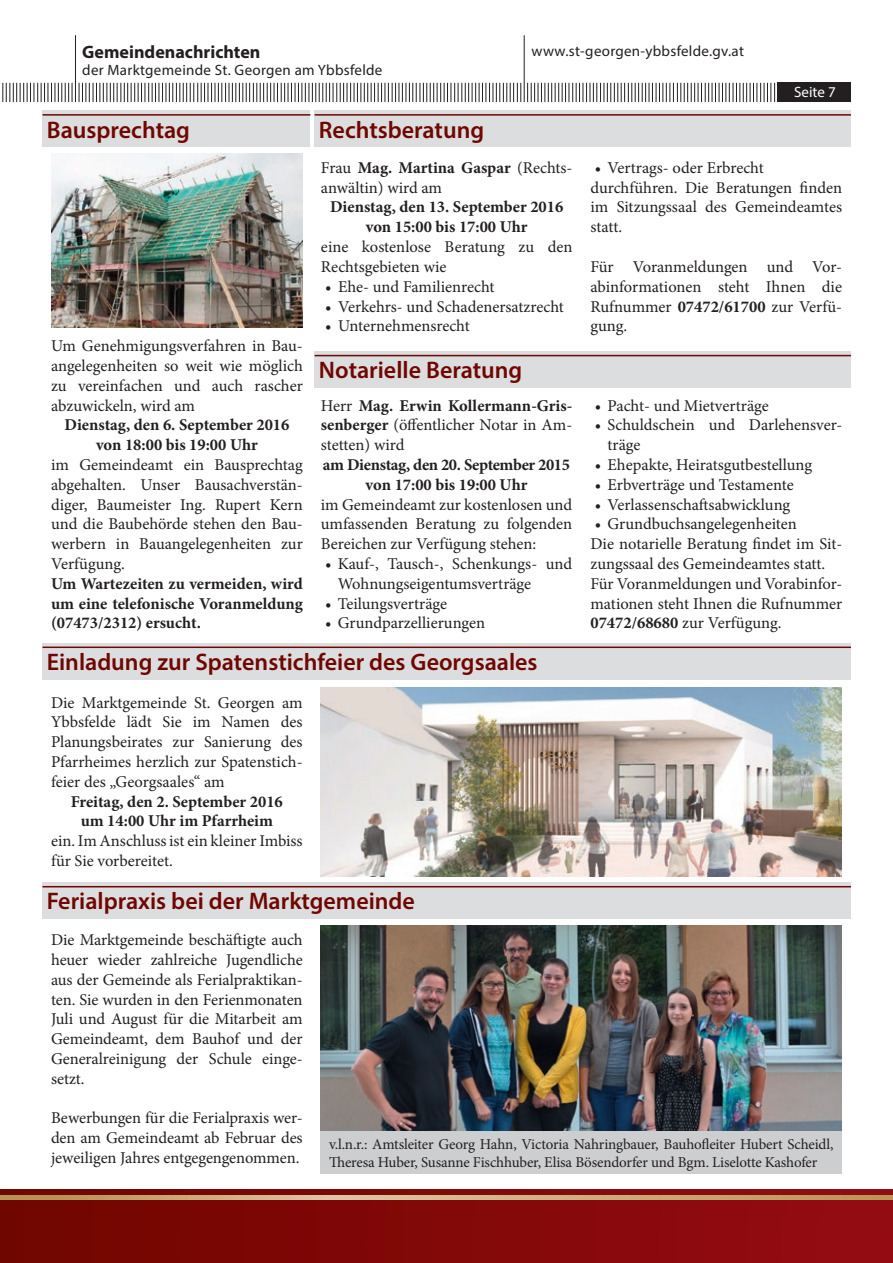
<style>
.page{position:relative;width:893px;height:1263px;background:#fff}
.page>*{position:absolute;margin:0;border:0;box-sizing:border-box;transform-origin:0 0}
.t1{font:600 24px "Myriad Pro";color:#700600}
.t2{font:700 18px "Myriad Pro";color:#231f20}
.t3{font:16.5px/19.8px "Minion Pro";color:#231f20;text-align:justify}
.t4{font:700 16.5px/19.8px "Minion Pro";color:#231f20;text-align:center}
.t5{font:700 16.5px/19.8px "Minion Pro";letter-spacing:-.02em;color:#231f20;text-align:center}
.t6{font:15px/18px "Minion Pro";letter-spacing:-.01em;color:#231f20}
.t7{font:15px "Myriad Pro";letter-spacing:.02em;color:#231f20}
.t8{font:15px "Myriad Pro";color:#fff}
.s1{font-weight:700}
</style>
<div class="page">
<hr style="left:524px;top:35px;width:1px;height:67px;background:#231f20">
<hr style="left:75px;top:35px;width:1px;height:67px;background:#231f20">
<svg style="left:79px;top:83px;width:442px;height:19px"></svg>
<svg style="left:2px;top:83px;width:71px;height:19px"></svg>
<svg style="left:527px;top:83px;width:251px;height:19px"></svg>
<div style="left:778px;top:83px;width:73px;height:19px;background:#231f20"></div>
<div style="left:0;top:1189px;width:893px;height:74px;background:linear-gradient(to right,#730a02,#961015)"></div>
<svg style="left:0;top:1195px;width:893px;height:4px;background:#c9aa79"></svg>
<div style="left:43px;top:110px;width:267px;height:37px;background:#dcdddf"></div>
<hr style="left:43px;top:114px;width:267px;height:2px;background:#700600">
<img style="left:51px;top:153px;width:252px;height:174px">
<div style="left:315px;top:110px;width:536px;height:37px;background:#dcdddf"></div>
<div style="left:315px;top:351px;width:536px;height:36px;background:#dcdddf"></div>
<hr style="left:315px;top:114px;width:536px;height:2px;background:#700600">
<hr style="left:315px;top:355px;width:536px;height:1px;background:#700600">
<div style="left:43px;top:643px;width:808px;height:36px;background:#dcdddf"></div>
<div style="left:43px;top:882px;width:808px;height:36px;background:#dcdddf"></div>
<hr style="left:43px;top:646px;width:808px;height:2px;background:#700600">
<hr style="left:43px;top:886px;width:808px;height:1px;background:#700600">
<img style="left:321px;top:687px;width:521px;height:189px">
<img style="left:321px;top:925px;width:521px;height:206px">
<div style="left:321px;top:1131px;width:521px;height:43px;background:#cdced0"></div>
<p class="t2" style="left:82px;top:40px;width:180px">Gemeindenachrichten</p>
<p class="t7" style="left:532px;top:42px;width:214px">www.st-georgen-ybbsfelde.gv.at</p>
<p class="t7" style="left:82px;top:61px;width:302px">der Marktgemeinde St. Georgen am Ybbsfelde</p>
<h1 class="t1" style="left:47px;top:114px;width:145px">Bausprechtag</h1>
<p class="t3" style="left:51px;top:336px;width:253px">Um Genehmigungsverfahren in Bau&shy;angelegenheiten so weit wie möglich zu vereinfachen und auch rascher abzuwickeln, wird am</p>
<p class="t4" style="left:64px;top:415px;width:227px">Dienstag, den 6. September 2016 von 18:00 bis 19:00 Uhr</p>
<p class="t3" style="left:51px;top:455px;width:253px">im Gemeindeamt ein Bausprechtag abgehalten. Unser Bausachverstän&shy;diger, Baumeister Ing. Rupert Kern und die Baubehörde stehen den Bau&shy;werbern in Bauangelegenheiten zur Verfügung.</p>
<p class="t4" style="left:51px;top:573px;width:253px;text-align:justify">Um Wartezeiten zu vermeiden, wird um eine telefonische Voranmeldung (07473/2312) ersucht.</p>
<h1 class="t1" style="left:319px;top:114px;width:167px">Rechtsberatung</h1>
<p class="t3" style="left:321px;top:158px;width:253px">Frau <span class="s1">Mag. Martina Gaspar</span> (Rechts&shy;anwältin) wird am</p>
<p class="t4" style="left:330px;top:197px;width:235px">Dienstag, den 13. September 2016 von 15:00 bis 17:00 Uhr</p>
<p class="t3" style="left:321px;top:237px;width:253px">eine kostenlose Beratung zu den<br>Rechtsgebieten wie</p>
<p class="t3" style="left:325px;top:277px;width:171px">• Ehe- und Familienrecht</p>
<p class="t3" style="left:325px;top:296px;width:240px">• Verkehrs- und Schadenersatzrecht</p>
<p class="t3" style="left:325px;top:316px;width:146px">• Unternehmensrecht</p>
<h1 class="t1" style="left:319px;top:355px;width:205px">Notarielle Beratung</h1>
<p class="t3" style="left:321px;top:395px;width:253px">Herr <span class="s1">Mag. Erwin Kollermann-Gris&shy;senberger</span> (öffentlicher Notar in Am&shy;stetten) wird</p>
<p class="t5" style="left:323px;top:454px;width:249px">am Dienstag, den 20. September 2015 von 17:00 bis 19:00 Uhr</p>
<p class="t3" style="left:321px;top:494px;width:253px">im Gemeindeamt zur kostenlosen und umfassenden Beratung zu folgenden Bereichen zur Verfügung stehen:</p>
<p class="t3" style="left:338px;top:554px;width:236px;text-indent:-13px">• Kauf-, Tausch-, Schenkungs- und<br>Wohnungseigentumsverträge</p>
<p class="t3" style="left:325px;top:593px;width:124px">• Teilungsverträge</p>
<p class="t3" style="left:325px;top:613px;width:162px">• Grundparzellierungen</p>
<h1 class="t1" style="left:47px;top:647px;width:492px">Einladung zur Spatenstichfeier des Georgsaales</h1>
<p class="t3" style="left:51px;top:692px;width:253px">Die Marktgemeinde St. Georgen am Ybbsfelde lädt Sie im Namen des Planungsbeirates zur Sanierung des Pfarrheimes herzlich zur Spatenstich&shy;feier des „Georgsaales“ am</p>
<p class="t4" style="left:71px;top:791px;width:213px">Freitag, den 2. September 2016 um 14:00 Uhr im Pfarrheim</p>
<p class="t3" style="left:51px;top:831px;width:253px">ein. Im Anschluss ist ein kleiner Imbiss für Sie vorbereitet.</p>
<h1 class="t1" style="left:47px;top:886px;width:370px">Ferialpraxis bei der Marktgemeinde</h1>
<p class="t8" style="left:794px;top:83px;width:43px">Seite 7</p>
<p class="t3" style="left:590px;top:158px;width:253px;text-align:left">• Vertrags- oder Erbrecht durchführen. Die Beratungen finden im Sitzungssaal des Gemeindeamtes statt.</p>
<p class="t3" style="left:590px;top:257px;width:253px">Für Voranmeldungen und Vor&shy;abinformationen steht Ihnen die Rufnummer <span class="s1">07472/61700</span> zur Verfü&shy;gung.</p>
<p class="t3" style="left:595px;top:395px;width:176px">• Pacht- und Mietverträge</p>
<p class="t3" style="left:607px;top:415px;width:236px;text-indent:-13px">• Schuldschein und Darlehensver&shy;träge</p>
<p class="t3" style="left:595px;top:455px;width:219px">• Ehepakte, Heiratsgutbestellung</p>
<p class="t3" style="left:595px;top:475px;width:200px">• Erbverträge und Testamente</p>
<p class="t3" style="left:595px;top:494px;width:197px">• Verlassenschaftsabwicklung</p>
<p class="t3" style="left:590px;top:514px;width:253px;text-align:left">• Grundbuchsangelegenheiten<br>Die notarielle Beratung findet im Sit&shy;zungssaal des Gemeindeamtes statt.<br>Für Voranmeldungen und Vorabinfor&shy;mationen steht Ihnen die Rufnummer <span class="s1">07472/68680</span> zur Verfügung.</p>
<p class="t3" style="left:51px;top:930px;width:253px">Die Marktgemeinde beschäftigte auch heuer wieder zahlreiche Jugendliche aus der Gemeinde als Ferialpraktikan&shy;ten. Sie wurden in den Ferienmonaten Juli und August für die Mitarbeit am Gemeindeamt, dem Bauhof und der Generalreinigung der Schule einge&shy;setzt.</p>
<p class="t3" style="left:51px;top:1108px;width:253px">Bewerbungen für die Ferialpraxis wer&shy;den am Gemeindeamt ab Februar des jeweiligen Jahres entgegengenommen.</p>
<p class="t6" style="left:329px;top:1135px;width:506px">v.l.n.r.: Amtsleiter Georg Hahn, Victoria Nahringbauer, Bauhofleiter Hubert Scheidl,<br>Theresa Huber, Susanne Fischhuber, Elisa Bösendorfer und Bgm. Liselotte Kashofer</p>
</div>
